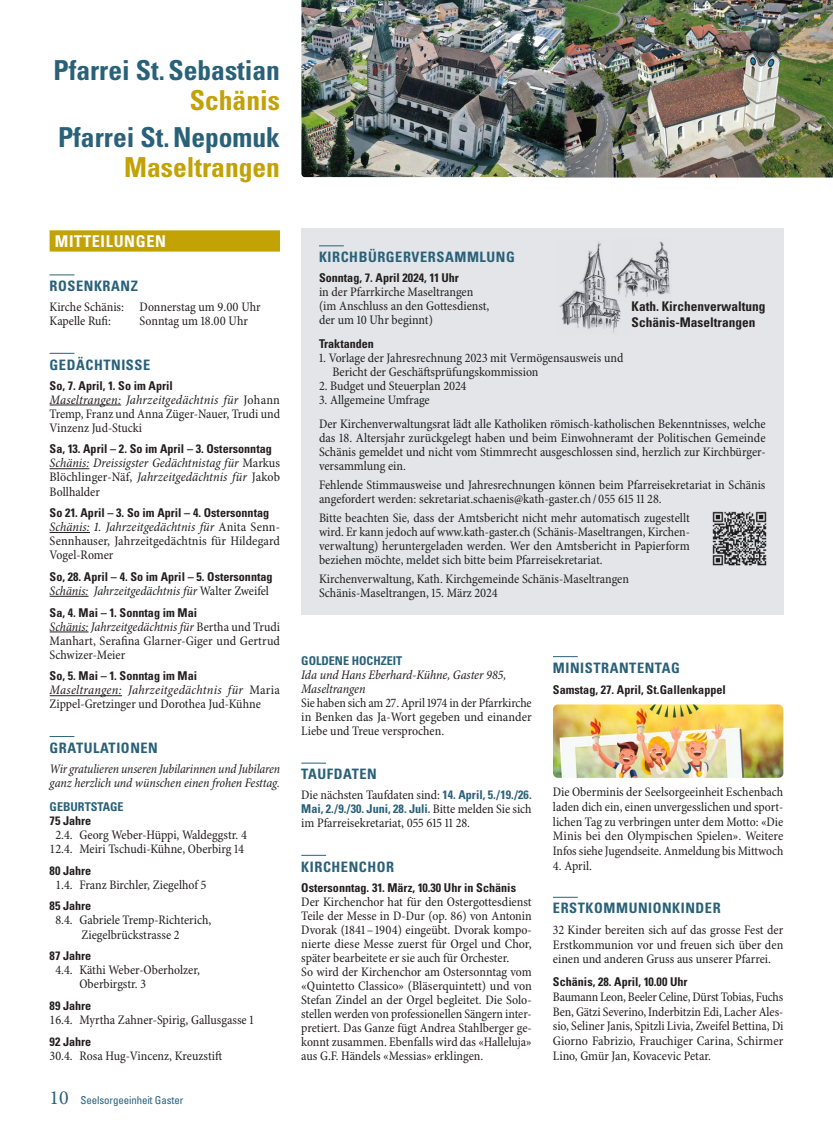
<style>
.page{position:relative;width:833px;height:1134px;background:#fff}
.page>*{position:absolute;margin:0;border:0;box-sizing:border-box;transform-origin:0 0}
.t1{font:700 condensed 27.5px "Univers LT Std";color:#296179}
.t2{font:700 condensed 27.5px "Univers LT Std";color:#c2a205}
.t3{font:700 condensed 16.25px "Univers LT Std";letter-spacing:.04em;color:#fff}
.t4{font:700 condensed 14.38px "Univers LT Std";letter-spacing:.04em;color:#296179}
.t5{font:700 condensed 13.38px/15.4px "Univers LT Std";color:#231f20}
.t6{font:condensed 13.12px/14px "Minion Pro";color:#231f20}
.t7{font:italic condensed 13.12px/14px "Minion Pro";letter-spacing:-.005em;color:#231f20}
.t8{font:700 condensed 12.12px "Univers LT Std";color:#231f20}
.t9{font:700 condensed 12.12px "Univers LT Std";color:#296179}
.t10{font:condensed 10.88px "Univers LT Std";letter-spacing:-.01em;color:#296179}
.s1{font-style:italic}
.s2{font-style:normal}
.s3{font-family:"Minion Pro";font-stretch:normal;font-size:20px}
.s4{font-family:"Univers LT Std";font-weight:700;font-size:12.12px;color:#296179}
.s5{font-family:"Minion Pro";font-weight:400;font-size:13.12px;color:#231f20}
</style>
<div class="page">
<img style="left:570px;top:0;width:263px;height:177px">
<img style="left:301px;top:0;width:269px;height:177px">
<div style="left:50px;top:230px;width:230px;height:22px;background:#c2a205"></div>
<svg style="left:50px;top:275px;width:24px;height:1px"></svg>
<svg style="left:50px;top:353px;width:24px;height:1px"></svg>
<hr style="left:50px;top:405px;width:71px;height:1px;background:#231f20">
<hr style="left:50px;top:468px;width:39px;height:1px;background:#231f20">
<hr style="left:50px;top:532px;width:40px;height:1px;background:#231f20">
<hr style="left:50px;top:596px;width:38px;height:1px;background:#231f20">
<hr style="left:50px;top:632px;width:38px;height:1px;background:#231f20">
<hr style="left:50px;top:695px;width:72px;height:1px;background:#231f20">
<svg style="left:50px;top:736px;width:24px;height:1px"></svg>
<svg style="left:301px;top:763px;width:25px;height:1px"></svg>
<svg style="left:301px;top:855px;width:25px;height:1px"></svg>
<svg style="left:553px;top:656px;width:25px;height:1px"></svg>
<svg style="left:553px;top:897px;width:25px;height:1px"></svg>
<img style="left:553px;top:704px;width:230px;height:74px">
<div style="left:301px;top:228px;width:482px;height:387px;background:#e3e5e8"></div>
<svg style="left:319px;top:246px;width:25px;height:1px"></svg>
<img style="left:633px;top:241px;width:37px;height:56px">
<img style="left:559px;top:242px;width:74px;height:91px">
<img style="left:712px;top:511px;width:55px;height:55px">
<h1 class="t1" style="left:53px;top:53px;width:228px">Pfarrei St.Sebastian</h1>
<h1 class="t2" style="left:190px;top:83px;width:92px">Schänis</h1>
<h1 class="t1" style="left:58px;top:121px;width:223px">Pfarrei St.Nepomuk</h1>
<h1 class="t2" style="left:124px;top:151px;width:157px">Maseltrangen</h1>
<p class="t3" style="left:55px;top:231px;width:112px">MITTEILUNGEN</p>
<p class="t4" style="left:50px;top:277px;width:90px">ROSENKRANZ</p>
<p class="t6" style="left:50px;top:300px;width:212px">Kirche Schänis: Donnerstag um 9.00 Uhr<br>Kapelle Rufi:</p>
<p class="t6" style="left:140px;top:315px;width:110px">Sonntag um 18.00 Uhr</p>
<p class="t4" style="left:50px;top:356px;width:102px">GEDÄCHTNISSE</p>
<p class="t8" style="left:50px;top:378px;width:125px">So, 7. April, 1. So im April</p>
<p class="t6" style="left:50px;top:393px;width:232px;text-align:justify"><span class="s1">Maseltrangen: Jahrzeitgedächtnis für</span> Johann Tremp, Franz und Anna Züger-Nauer, Trudi und Vinzenz Jud-Stucki</p>
<p class="t8" style="left:50px;top:442px;width:224px">Sa, 13. April – 2. So im April – 3. Ostersonntag</p>
<p class="t7" style="left:50px;top:457px;width:232px;text-align:justify">Schänis: Dreissigster Gedächtnistag für <span class="s2">Markus Blöchlinger-Näf,</span> Jahrzeitgedächtnis für <span class="s2">Jakob Bollhalder</span></p>
<p class="t8" style="left:50px;top:505px;width:221px">So 21. April – 3. So im April – 4. Ostersonntag</p>
<p class="t6" style="left:50px;top:520px;width:232px;text-align:justify"><span class="s1">Schänis: 1. Jahrzeitgedächtnis für</span> Anita Senn-Sennhauser, Jahrzeitgedächtnis für Hildegard Vogel-Romer</p>
<p class="t8" style="left:50px;top:569px;width:224px">So, 28. April – 4. So im April – 5. Ostersonntag</p>
<p class="t7" style="left:50px;top:584px;width:221px">Schänis: Jahrzeitgedächtnis für <span class="s2">Walter Zweifel</span></p>
<p class="t8" style="left:50px;top:605px;width:149px">Sa, 4. Mai – 1. Sonntag im Mai</p>
<p class="t6" style="left:50px;top:620px;width:232px;text-align:justify"><span class="s1">Schänis: Jahrzeitgedächtnis für</span> Bertha und Trudi Manhart, Serafina Glarner-Giger und Gertrud Schwizer-Meier</p>
<p class="t8" style="left:50px;top:669px;width:149px">So, 5. Mai – 1. Sonntag im Mai</p>
<p class="t6" style="left:50px;top:684px;width:232px"><span class="s1">Maseltrangen: Jahrzeitgedächtnis für</span> Maria<br>Zippel-Gretzinger und Dorothea Jud-Kühne</p>
<p class="t4" style="left:50px;top:739px;width:110px">GRATULATIONEN</p>
<p class="t7" style="left:50px;top:762px;width:232px">Wir gratulieren unseren Jubilarinnen und Jubilaren ganz herzlich und wünschen einen frohen Festtag.</p>
<p class="t9" style="left:50px;top:799px;width:76px">GEBURTSTAGE</p>
<p class="t8" style="left:50px;top:813px;width:43px">75 Jahre</p>
<p class="t6" style="left:50px;top:828px;width:199px;text-align:center">2.4. Georg Weber-Hüppi, Waldeggstr. 4<br>12.4. Meiri Tschudi-Kühne, Oberbirg 14</p>
<p class="t8" style="left:50px;top:863px;width:43px">80 Jahre</p>
<p class="t6" style="left:55px;top:878px;width:152px">1.4. Franz Birchler, Ziegelhof 5</p>
<p class="t8" style="left:50px;top:899px;width:43px">85 Jahre</p>
<p class="t6" style="left:55px;top:914px;width:157px;text-align:center">8.4. Gabriele Tremp-Richterich,<br>Ziegelbrückstrasse 2</p>
<p class="t8" style="left:50px;top:948px;width:43px">87 Jahre</p>
<p class="t6" style="left:79px;top:963px;width:122px;text-indent:-24px">4.4. Käthi Weber-Oberholzer,<br>Oberbirgstr. 3</p>
<p class="t8" style="left:50px;top:998px;width:43px">89 Jahre</p>
<p class="t6" style="left:50px;top:1013px;width:205px">16.4. Myrtha Zahner-Spirig, Gallusgasse 1</p>
<p class="t8" style="left:50px;top:1034px;width:43px">92 Jahre</p>
<p class="t6" style="left:50px;top:1049px;width:174px">30.4. Rosa Hug-Vincenz, Kreuzstift</p>
<p class="t10" style="left:50px;top:1094px;width:135px"><span class="s3">10</span> Seelsorgeeinheit Gaster</p>
<p class="t4" style="left:319px;top:248px;width:197px">KIRCHBÜRGERVERSAMMLUNG</p>
<p class="t8" style="left:319px;top:270px;width:141px">Sonntag, 7. April 2024, 11 Uhr</p>
<p class="t6" style="left:319px;top:285px;width:172px">in der Pfarrkirche Maseltrangen (im Anschluss an den Gottesdienst, der um 10 Uhr beginnt)</p>
<p class="t8" style="left:319px;top:336px;width:57px">Traktanden</p>
<p class="t6" style="left:332px;top:351px;width:292px;text-indent:-13px">1. Vorlage der Jahresrechnung 2023 mit Vermögensausweis und<br>Bericht der Geschäftsprüfungskommission</p>
<p class="t6" style="left:319px;top:379px;width:149px">2. Budget und Steuerplan 2024</p>
<p class="t6" style="left:319px;top:388px;width:448px;line-height:24px">3. Allgemeine Umfrage<br>Der Kirchenverwaltungsrat lädt alle Katholiken römisch-katholischen Bekenntnisses, welche</p>
<p class="t6" style="left:319px;top:431px;width:448px;text-align:justify">das 18. Altersjahr zurückgelegt haben und beim Einwohneramt der Politischen Gemeinde Schänis gemeldet und nicht vom Stimmrecht ausgeschlossen sind, herzlich zur Kirchbürger&shy;versammlung ein.</p>
<p class="t6" style="left:319px;top:478px;width:448px">Fehlende Stimmausweise und Jahresrechnungen können beim Pfarreisekretariat in Schänis angefordert werden: sekretariat.schaenis@kath-gaster.ch / 055 615 11 28.</p>
<p class="t6" style="left:319px;top:511px;width:372px;text-align:justify">Bitte beachten Sie, dass der Amtsbericht nicht mehr automatisch zugestellt wird. Er kann jedoch auf www.kath-gaster.ch (Schänis-Maseltrangen, Kirchen&shy;verwaltung) heruntergeladen werden. Wer den Amtsbericht in Papierform beziehen möchte, meldet sich bitte beim Pfarreisekretariat.</p>
<p class="t6" style="left:319px;top:572px;width:311px">Kirchenverwaltung, Kath. Kirchgemeinde Schänis-Maseltrangen<br>Schänis-Maseltrangen, 15. März 2024</p>
<p class="t5" style="left:631px;top:299px;width:135px">Kath. Kirchenverwaltung<br>Schänis-Maseltrangen</p>
<p class="t9" style="left:301px;top:653px;width:103px">GOLDENE HOCHZEIT</p>
<p class="t7" style="left:301px;top:668px;width:206px">Ida und Hans Eberhard-Kühne, Gaster 985,<br>Maseltrangen</p>
<p class="t6" style="left:301px;top:696px;width:232px;text-align:justify">Sie haben sich am 27. April 1974 in der Pfarrkirche in Benken das Ja-Wort gegeben und einander Liebe und Treue versprochen.</p>
<p class="t4" style="left:301px;top:765px;width:77px">TAUFDATEN</p>
<p class="t6" style="left:301px;top:789px;width:232px">Die nächsten Taufdaten sind: <span class="s4">14. April, 5./19./26.</span></p>
<p class="t9" style="left:301px;top:802px;width:232px">Mai, 2./9./30. Juni, 28. Juli. <span class="s5">Bitte melden Sie sich</span></p>
<p class="t6" style="left:301px;top:817px;width:170px">im Pfarreisekretariat, 055 615 11 28.</p>
<p class="t4" style="left:301px;top:857px;width:94px">KIRCHENCHOR</p>
<p class="t8" style="left:301px;top:880px;width:216px">Ostersonntag. 31. März, 10.30 Uhr in Schänis</p>
<p class="t6" style="left:301px;top:895px;width:232px">Der Kirchenchor hat für den Ostergottesdienst Teile der Messe in D-Dur (op. 86) von Antonin Dvorak (1841–1904) eingeübt. Dvorak kompo&shy;nierte diese Messe zuerst für Orgel und Chor, später bearbeitete er sie auch für Orchester.<br>So wird der Kirchenchor am Ostersonntag vom «Quintetto Classico» (Bläserquintett) und von Stefan Zindel an der Orgel begleitet. Die Solo&shy;stellen werden von professionellen Sängern inter&shy;pretiert. Das Ganze fügt Andrea Stahlberger ge&shy;konnt zusammen. Ebenfalls wird das «Halleluja» aus G.F. Händels «Messias» erklingen.</p>
<p class="t4" style="left:553px;top:659px;width:129px">MINISTRANTENTAG</p>
<p class="t8" style="left:553px;top:682px;width:174px">Samstag, 27. April, St.Gallenkappel</p>
<p class="t6" style="left:553px;top:785px;width:232px;line-height:14.6px;text-align:justify">Die Oberminis der Seelsorgeeinheit Eschenbach laden dich ein, einen unvergesslichen und sport&shy;lichen Tag zu verbringen unter dem Motto: «Die Minis bei den Olympischen Spielen». Weitere Infos siehe Jugendseite. Anmeldung bis Mittwoch</p>
<p class="t6" style="left:553px;top:859px;width:40px">4. April.</p>
<p class="t4" style="left:553px;top:899px;width:169px">ERSTKOMMUNIONKINDER</p>
<p class="t6" style="left:553px;top:923px;width:232px;line-height:14.6px;text-align:justify">32 Kinder bereiten sich auf das grosse Fest der Erstkommunion vor und freuen sich über den einen und anderen Gruss aus unserer Pfarrei.</p>
<p class="t8" style="left:553px;top:974px;width:136px">Schänis, 28. April, 10.00 Uhr</p>
<p class="t6" style="left:553px;top:990px;width:232px;line-height:14.6px;text-align:justify">Baumann Leon, Beeler Celine, Dürst Tobias, Fuchs Ben, Gätzi Severino, Inderbitzin Edi, Lacher Ales&shy;sio, Seliner Janis, Spitzli Livia, Zweifel Bettina, Di Giorno Fabrizio, Frauchiger Carina, Schirmer Lino, Gmür Jan, Kovacevic Petar.</p>
</div>
